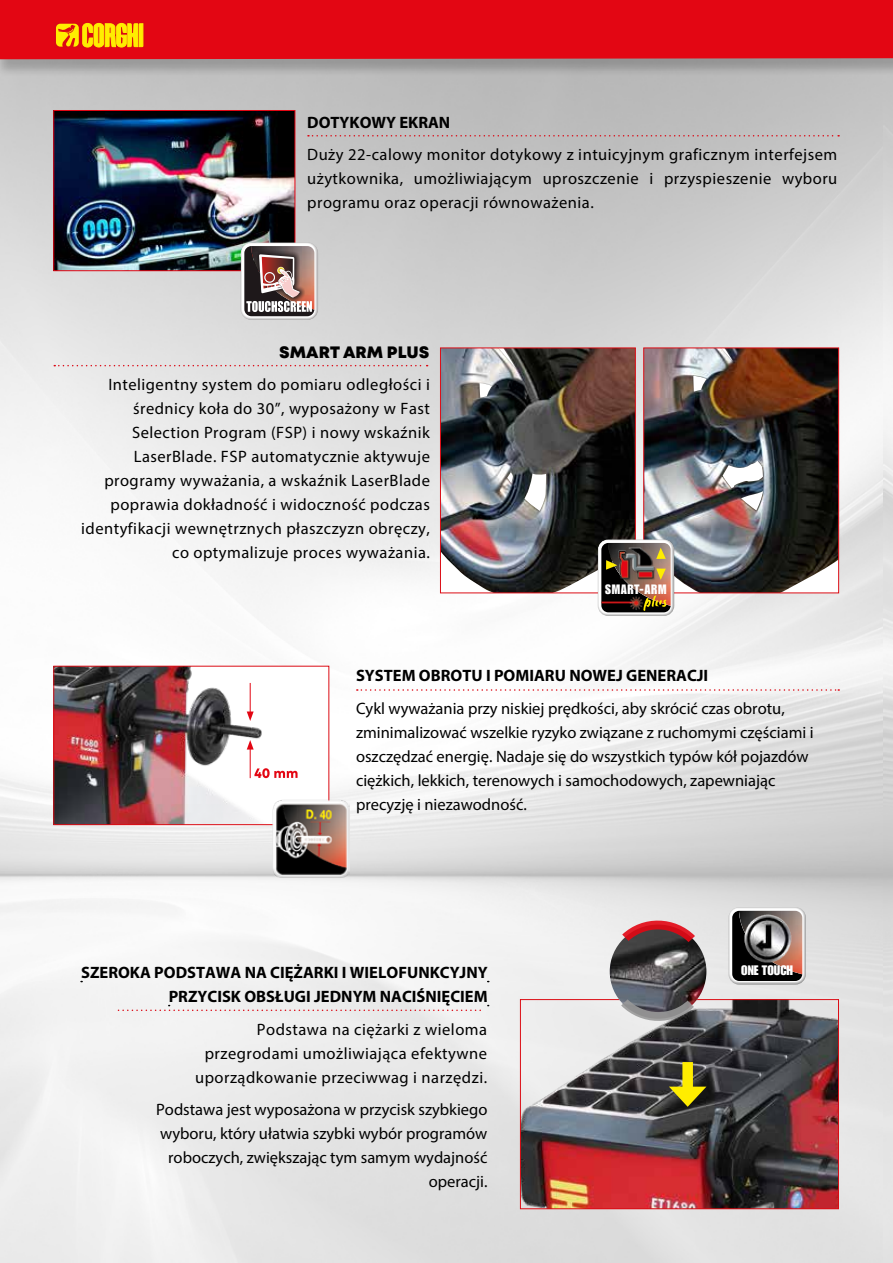
<style>
.page{position:relative;width:893px;height:1263px;background:#fff}
.page>*{position:absolute;margin:0;border:0;box-sizing:border-box;transform-origin:0 0}
.t1{font:16.5px/24px "Myriad Pro";letter-spacing:.03em;color:#000;text-align:right}
.t2{font:16.5px/24px "Myriad Pro";color:#000}
.t3{font:700 16.5px/24px "Myriad Pro";color:#000;text-align:right}
.t4{font:800 16.5px "Mont Blanc";color:#000}
.t5{font:13.5px "Impact LT Std";color:#fff}
.t6{font:13.35px "Impact LT Std";letter-spacing:.05em;color:#fff}
</style>
<div class="page">
<img style="left:0;top:114px;width:883px;height:1149px">
<div style="left:0;top:0;width:893px;height:114px;background:#bfbfbf"></div>
<svg style="left:0;top:0;width:893px;height:96px;fill:#e30613"></svg>
<svg style="left:54px;top:22px;width:91px;height:26px"></svg>
<svg style="left:56px;top:23px;width:87px;height:24px;background:#f6b504"></svg>
<img style="left:56px;top:112px;width:237px;height:157px">
<div style="left:54px;top:110px;width:241px;height:161px;border:1px solid #e30613"></div>
<svg style="left:241px;top:242px;width:77px;height:78px"></svg>
<img style="left:242px;top:244px;width:74px;height:74px">
<img style="left:442px;top:350px;width:192px;height:241px">
<div style="left:440px;top:348px;width:196px;height:245px;border:1px solid #dc0d15"></div>
<img style="left:56px;top:668px;width:271px;height:155px">
<div style="left:54px;top:666px;width:275px;height:159px;border:1px solid #dc0d15"></div>
<img style="left:522px;top:1001px;width:315px;height:206px">
<div style="left:520px;top:999px;width:319px;height:210px;border:1px solid #dc0d15"></div>
<img style="left:645px;top:350px;width:192px;height:241px">
<div style="left:643px;top:348px;width:196px;height:245px;border:1px solid #dc0d15"></div>
<svg style="left:598px;top:539px;width:76px;height:77px"></svg>
<img style="left:600px;top:541px;width:72px;height:73px">
<img style="left:272px;top:797px;width:78px;height:80px">
<hr style="left:250px;top:683px;width:1px;height:31px;background:#e30613">
<svg style="left:247px;top:711px;width:7px;height:10px"></svg>
<hr style="left:250px;top:747px;width:1px;height:31px;background:#e30613">
<svg style="left:247px;top:740px;width:7px;height:9px"></svg>
<svg style="left:254px;top:768px;width:44px;height:10px"></svg>
<svg style="left:729px;top:907px;width:77px;height:78px;background:#766a66"></svg>
<img style="left:740px;top:911px;width:55px;height:54px">
<img style="left:610px;top:924px;width:96px;height:95px">
<svg style="left:622px;top:915px;width:73px;height:27px;background:#b37175"></svg>
<svg style="left:621px;top:999px;width:73px;height:27px;background:#838286"></svg>
<div style="left:682px;top:1062px;width:11px;height:32px;background:#ffed00"></div>
<svg style="left:669px;top:1086px;width:37px;height:21px"></svg>
<svg style="left:308px;top:135px;width:531px;height:2px"></svg>
<svg style="left:54px;top:365px;width:374px;height:1px"></svg>
<svg style="left:118px;top:1005px;width:371px;height:6px"></svg>
<svg style="left:357px;top:689px;width:482px;height:2px"></svg>
<p class="t3" style="left:307px;top:110px;width:145px">DOTYKOWY EKRAN</p>
<p class="t1" style="left:307px;top:143px;width:532px;text-align:justify">Duży 22-calowy monitor dotykowy z intuicyjnym graficznym interfejsem użytkownika, umożliwiającym uproszczenie i przyspieszenie wyboru programu oraz operacji równoważenia.</p>
<p class="t4" style="left:279px;top:341px;width:152px">SMART ARM PLUS</p>
<p class="t1" style="left:81px;top:372px;width:350px">Inteligentny system do pomiaru odległości i średnicy koła do 30”, wyposażony w Fast Selection Program (FSP) i nowy wskaźnik LaserBlade. FSP automatycznie aktywuje programy wyważania, a wskaźnik LaserBlade poprawia dokładność i widoczność podczas identyfikacji wewnętrznych płaszczyzn obręczy, co optymalizuje proces wyważania.</p>
<p class="t6" style="left:605px;top:581px;width:63px">SMART-ARM</p>
<p class="t3" style="left:356px;top:663px;width:354px">SYSTEM OBROTU I POMIARU NOWEJ GENERACJI</p>
<p class="t2" style="left:356px;top:696px;width:459px">Cykl wyważania przy niskiej prędkości, aby skrócić czas obrotu, zminimalizować wszelkie ryzyko związane z ruchomymi częściami i oszczędzać energię. Nadaje się do wszystkich typów kół pojazdów ciężkich, lekkich, terenowych i samochodowych, zapewniając precyzję i niezawodność.</p>
<p class="t3" style="left:81px;top:960px;width:408px">SZEROKA PODSTAWA NA CIĘŻARKI I WIELOFUNKCYJNY<br>PRZYCISK OBSŁUGI JEDNYM NACIŚNIĘCIEM</p>
<p class="t1" style="left:195px;top:1017px;width:293px">Podstawa na ciężarki z wieloma przegrodami umożliwiająca efektywne uporządkowanie przeciwwag i narzędzi.</p>
<p class="t2" style="left:156px;top:1097px;width:333px;text-align:right">Podstawa jest wyposażona w przycisk szybkiego wyboru, który ułatwia szybki wybór programów roboczych, zwiększając tym samym wydajność operacji.</p>
<p class="t5" style="left:741px;top:962px;width:53px">ONE TOUCH</p>
</div>
